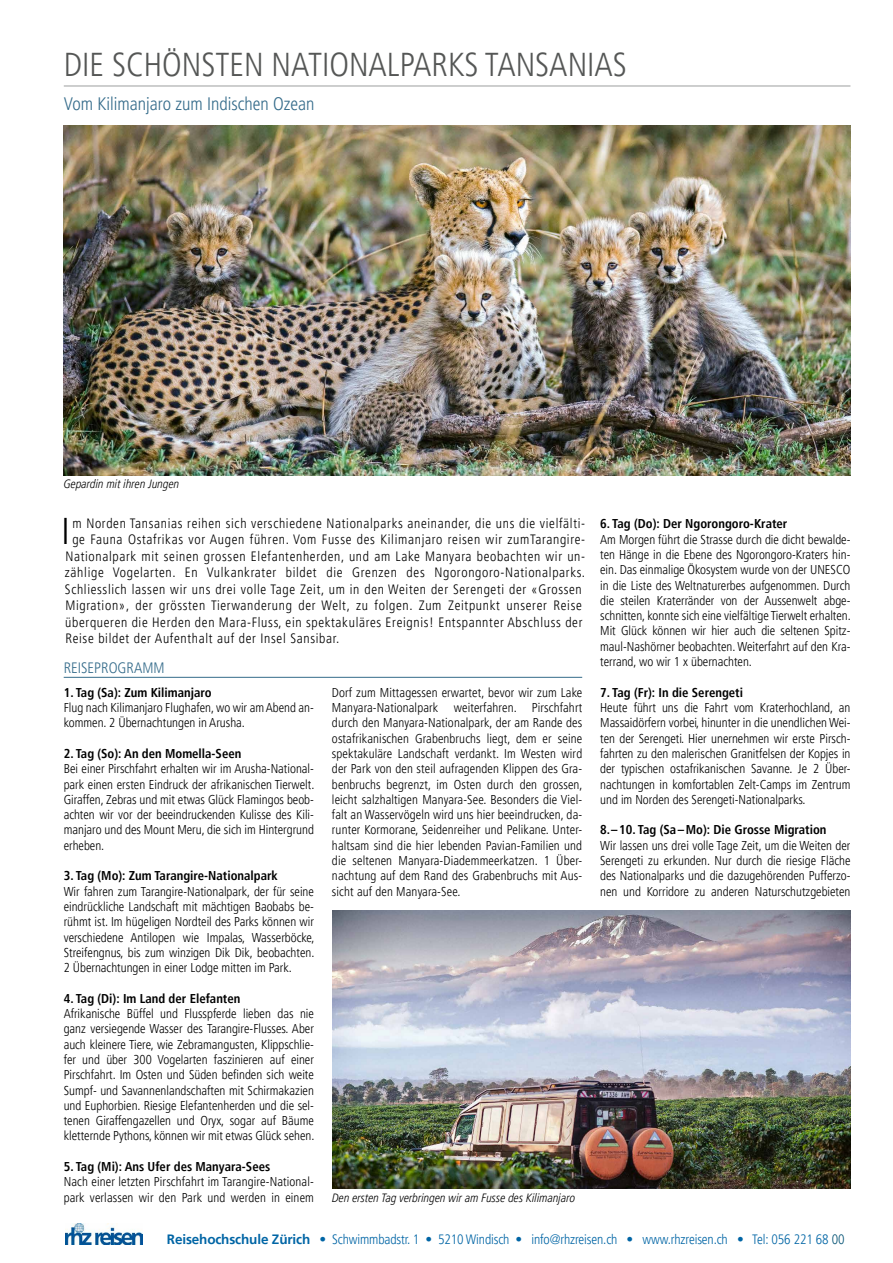
<style>
.page{position:relative;width:893px;height:1263px;background:#fff}
.page>*{position:absolute;margin:0;border:0;box-sizing:border-box;transform-origin:0 0}
.t1{font:300 condensed 37.2px "Frutiger LT Pro";color:#000}
.t2{font:300 condensed 33px "Frutiger LT Pro";color:#555756}
.t3{font:300 condensed 18px "Frutiger LT Pro";color:#346b8a}
.t4{font:300 condensed 15px "Frutiger LT Pro";color:#346b8a}
.t5{font:300 condensed 13.5px "Frutiger LT Pro";letter-spacing:.05em;color:#000}
.t6{font:300 condensed 13.5px "Frutiger LT Pro";letter-spacing:-.01em;color:#0065a5}
.t7{font:300 condensed 12.75px/15.3px "Frutiger LT Pro";color:#000;text-align:justify}
.t8{font:700 condensed 12.75px "Frutiger LT Pro";color:#000}
.t9{font:italic 300 condensed 12px "Frutiger LT Pro";color:#000}
.s1{font-weight:700;font-stretch:normal}
.s2{color:#005072}
</style>
<div class="page">
<img style="left:66px;top:1224px;width:77px;height:21px">
<hr style="left:64px;top:677px;width:518px;height:1px;background:#346b8a">
<img style="left:332px;top:911px;width:519px;height:277px">
<img style="left:64px;top:125px;width:786px;height:350px">
<hr style="left:64px;top:86px;width:786px;height:1px;background:#9d9e9e">
<h2 class="t2" style="left:64px;top:45px;width:565px">DIE SCHÖNSTEN NATIONALPARKS TANSANIAS</h2>
<h3 class="t3" style="left:64px;top:94px;width:252px">Vom Kilimanjaro zum Indischen Ozean</h3>
<p class="t9" style="left:64px;top:477px;width:117px">Gepardin mit ihren Jungen</p>
<h1 class="t1" style="left:62px;top:510px;width:10px">I</h1>
<p class="t5" style="left:72px;top:515px;width:514px">m Norden Tansanias reihen sich verschiedene Nationalparks aneinander, die uns die vielfälti-</p>
<p class="t5" style="left:72px;top:532px;width:513px">ge Fauna Ostafrikas vor Augen führen. Vom Fusse des Kilimanjaro reisen wir zumTarangire-</p>
<p class="t5" style="left:65px;top:548px;width:521px">Nationalpark mit seinen grossen Elefantenherden, und am Lake Manyara beobachten wir un-</p>
<p class="t5" style="left:65px;top:565px;width:521px">zählige Vogelarten. En Vulkankrater bildet die Grenzen des Ngorongoro-Nationalparks.</p>
<p class="t5" style="left:65px;top:581px;width:518px">Schliesslich lassen wir uns drei volle Tage Zeit, um in den Weiten der Serengeti der «Grossen</p>
<p class="t5" style="left:65px;top:598px;width:518px">Migration», der grössten Tierwanderung der Welt, zu folgen. Zum Zeitpunkt unserer Reise</p>
<p class="t5" style="left:65px;top:614px;width:519px">überqueren die Herden den Mara-Fluss, ein spektakuläres Ereignis! Entspannter Abschluss der</p>
<p class="t5" style="left:65px;top:631px;width:275px">Reise bildet der Aufenthalt auf der Insel Sansibar.</p>
<p class="t4" style="left:64px;top:659px;width:102px">REISEPROGRAMM</p>
<p class="t8" style="left:64px;top:685px;width:150px">1. Tag (Sa): Zum Kilimanjaro</p>
<p class="t7" style="left:64px;top:700px;width:252px">Flug nach Kilimanjaro Flughafen, wo wir am Abend an&shy;kommen. 2 Übernachtungen in Arusha.</p>
<p class="t8" style="left:64px;top:746px;width:179px">2. Tag (So): An den Momella-Seen</p>
<p class="t7" style="left:64px;top:761px;width:252px">Bei einer Pirschfahrt erhalten wir im Arusha-National&shy;park einen ersten Eindruck der afrikanischen Tierwelt.<br>Giraffen, Zebras und mit etwas Glück Flamingos beob&shy;achten wir vor der beeindruckenden Kulisse des Kili&shy;manjaro und des Mount Meru, die sich im Hintergrund erheben.</p>
<p class="t8" style="left:64px;top:868px;width:216px">3. Tag (Mo): Zum Tarangire-Nationalpark</p>
<p class="t7" style="left:64px;top:884px;width:252px">Wir fahren zum Tarangire-Nationalpark, der für seine eindrückliche Landschaft mit mächtigen Baobabs be&shy;rühmt ist. Im hügeligen Nordteil des Parks können wir verschiedene Antilopen wie Impalas, Wasserböcke, Streifengnus, bis zum winzigen Dik Dik, beobachten.<br>2 Übernachtungen in einer Lodge mitten im Park.</p>
<p class="t8" style="left:64px;top:991px;width:178px">4. Tag (Di): Im Land der Elefanten</p>
<p class="t7" style="left:64px;top:1006px;width:252px">Afrikanische Büffel und Flusspferde lieben das nie ganz versiegende Wasser des Tarangire-Flusses. Aber auch kleinere Tiere, wie Zebramangusten, Klippschlie&shy;fer und über 300 Vogelarten faszinieren auf einer Pirschfahrt. Im Osten und Süden befinden sich weite Sumpf- und Savannenlandschaften mit Schirmakazien und Euphorbien. Riesige Elefantenherden und die sel&shy;tenen Giraffengazellen und Oryx, sogar auf Bäume kletternde Pythons, können wir mit etwas Glück sehen.</p>
<p class="t8" style="left:64px;top:1159px;width:208px">5. Tag (Mi): Ans Ufer des Manyara-Sees</p>
<p class="t7" style="left:64px;top:1174px;width:252px">Nach einer letzten Pirschfahrt im Tarangire-National&shy;park verlassen wir den Park und werden in einem</p>
<p class="t7" style="left:332px;top:685px;width:252px">Dorf zum Mittagessen erwartet, bevor wir zum Lake Manyara-Nationalpark weiterfahren. Pirschfahrt durch den Manyara-Nationalpark, der am Rande des ostafrikanischen Grabenbruchs liegt, dem er seine spektakuläre Landschaft verdankt. Im Westen wird der Park von den steil aufragenden Klippen des Gra&shy;benbruchs begrenzt, im Osten durch den grossen, leicht salzhaltigen Manyara-See. Besonders die Viel&shy;falt an Wasservögeln wird uns hier beeindrucken, da&shy;runter Kormorane, Seidenreiher und Pelikane. Unter&shy;haltsam sind die hier lebenden Pavian-Familien und die seltenen Manyara-Diademmeerkatzen. 1 Über&shy;nachtung auf dem Rand des Grabenbruchs mit Aus&shy;sicht auf den Manyara-See.</p>
<p class="t9" style="left:332px;top:1190px;width:245px">Den ersten Tag verbringen wir am Fusse des Kilimanjaro</p>
<p class="t8" style="left:600px;top:516px;width:189px">6. Tag (Do): Der Ngorongoro-Krater</p>
<p class="t7" style="left:600px;top:532px;width:252px">Am Morgen führt die Strasse durch die dicht bewalde&shy;ten Hänge in die Ebene des Ngorongoro-Kraters hin&shy;ein. Das einmalige Ökosystem wurde von der UNESCO in die Liste des Weltnaturerbes aufgenommen. Durch die steilen Kraterränder von der Aussenwelt abge&shy;schnitten, konnte sich eine vielfältige Tierwelt erhalten.<br>Mit Glück können wir hier auch die seltenen Spitz&shy;maul-Nashörner beobachten. Weiterfahrt auf den Kra&shy;terrand, wo wir 1 x übernachten.</p>
<p class="t8" style="left:600px;top:685px;width:144px">7. Tag (Fr): In die Serengeti</p>
<p class="t7" style="left:600px;top:700px;width:252px">Heute führt uns die Fahrt vom Kraterhochland, an Massaidörfern vorbei, hinunter in die unendlichen Wei&shy;ten der Serengeti. Hier unernehmen wir erste Pirsch&shy;fahrten zu den malerischen Granitfelsen der Kopjes in der typischen ostafrikanischen Savanne. Je 2 Über&shy;nachtungen in komfortablen Zelt-Camps im Zentrum und im Norden des Serengeti-Nationalparks.</p>
<p class="t8" style="left:600px;top:822px;width:228px">8.–10. Tag (Sa–Mo): Die Grosse Migration</p>
<p class="t7" style="left:600px;top:838px;width:252px">Wir lassen uns drei volle Tage Zeit, um die Weiten der Serengeti zu erkunden. Nur durch die riesige Fläche des Nationalparks und die dazugehörenden Pufferzo&shy;nen und Korridore zu anderen Naturschutzgebieten</p>
<p class="t6" style="left:167px;top:1231px;width:679px"><span class="s1">Reisehochschule Zürich</span> • Schwimmbadstr. 1 • 5210 Windisch • info@rhzreisen.ch • www.rhzreisen.ch • Tel: 056 221 68 <span class="s2">00</span></p>
</div>
